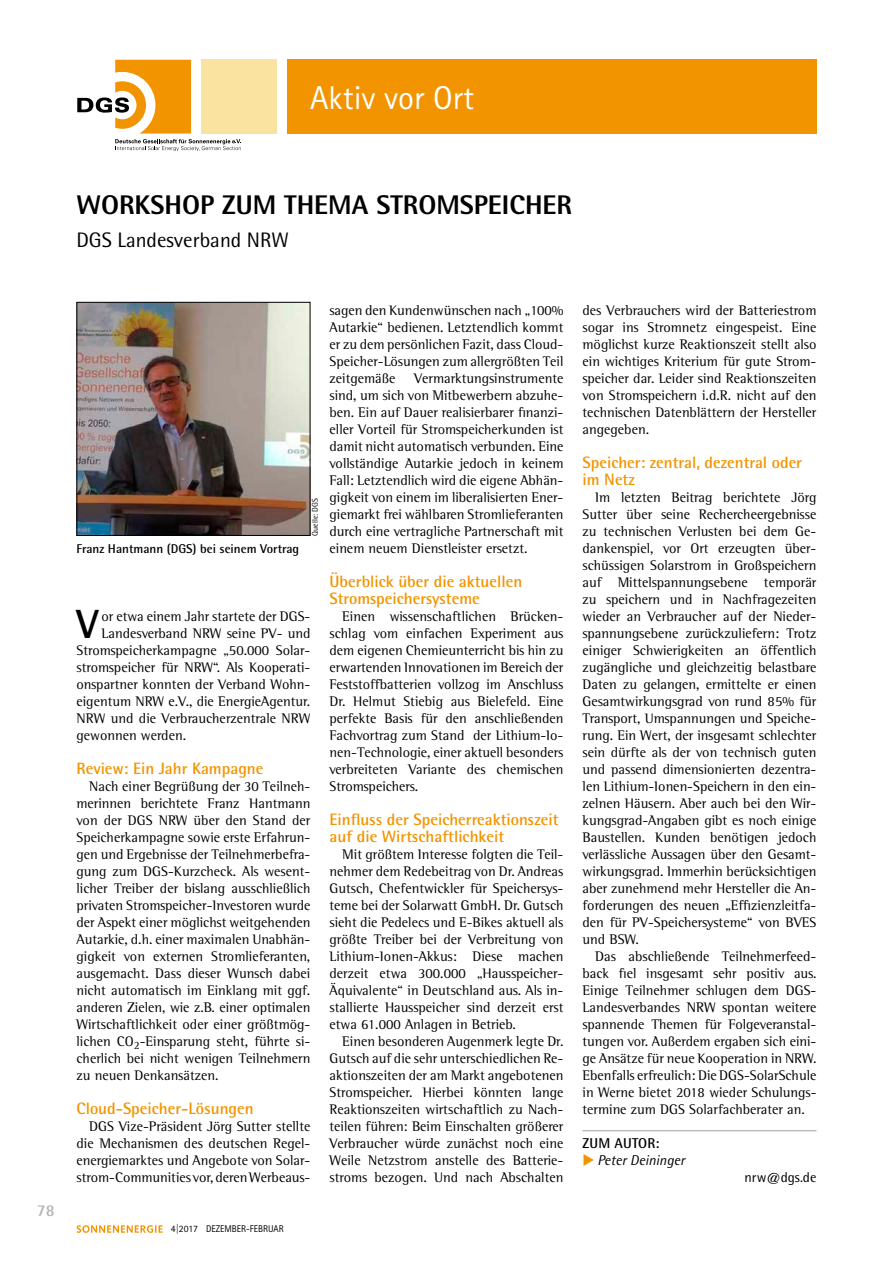
<style>
.page{position:relative;width:893px;height:1263px;background:#fff}
.page>*{position:absolute;margin:0;border:0;box-sizing:border-box;transform-origin:0 0}
.t1{font:700 40.8px "Rotis Semi Sans Std";color:#000}
.t2{font:33px "Rotis Sans Serif Std";color:#fff}
.t3{font:800 27px "Rotis Semi Sans Std";color:#000}
.t4{font:21px "Rotis Semi Sans Std";color:#000}
.t5{font:700 16.5px/17px "Rotis Semi Sans Std";color:#f29400}
.t6{font:700 16.5px "Rotis Semi Sans Std";color:#b1b3b4}
.t7{font:14.25px/17px "Rotis Semi Serif Std";color:#000;text-align:justify}
.t8{font:italic 14.25px "Rotis Semi Sans Std";color:#000}
.t9{font:14.25px "Rotis Semi Sans Std";color:#000}
.t10{font:700 14.25px "Rotis Semi Sans Std";letter-spacing:.01em;color:#000}
.t11{font:700 12.75px "Rotis Semi Sans Std";color:#000}
.t12{font:9.75px "Rotis Sans Serif Std";color:#000}
.t13{font:8.25px "Rotis Semi Sans Std";color:#000;scale:.96 1}
.s1{color:#f29400}
</style>
<div class="page">
<svg style="left:77px;top:1225px;width:86px;height:8px"></svg>
<div style="left:202px;top:60px;width:75px;height:74px;background:#fae3a1"></div>
<svg style="left:77px;top:60px;width:164px;height:91px"></svg>
<div style="left:287px;top:60px;width:529px;height:74px;background:#f29400"></div>
<hr style="left:583px;top:1130px;width:233px;height:1px;background:#9c9d9f">
<img style="left:78px;top:304px;width:230px;height:230px">
<div style="left:76px;top:302px;width:234px;height:234px;border:1px solid #000"></div>
<h2 class="t2" style="left:310px;top:78px;width:165px">Aktiv vor Ort</h2>
<h3 class="t3" style="left:77px;top:188px;width:497px">WORKSHOP ZUM THEMA STROMSPEICHER</h3>
<h3 class="t4" style="left:77px;top:227px;width:214px">DGS Landesverband NRW</h3>
<p class="t6" style="left:37px;top:1200px;width:19px">78</p>
<p class="t11" style="left:77px;top:541px;width:224px">Franz Hantmann (DGS) bei seinem Vortrag</p>
<p class="t13" style="left:310px;top:536px;width:40px;rotate:-90deg">Quelle: DGS</p>
<h1 class="t1" style="left:77px;top:599px;width:23px">V</h1>
<p class="t7" style="left:102px;top:607px;width:210px">or etwa einem Jahr startete der DGS-</p>
<p class="t7" style="left:102px;top:625px;width:210px">Landesverband NRW seine PV- und</p>
<p class="t7" style="left:77px;top:642px;width:235px">Stromspeicherkampagne „50.000 Solar-</p>
<p class="t7" style="left:77px;top:659px;width:235px">stromspeicher für NRW“. Als Kooperati-</p>
<p class="t7" style="left:77px;top:676px;width:235px">onspartner konnten der Verband Wohn-</p>
<p class="t7" style="left:77px;top:693px;width:235px">eigentum NRW e.V., die EnergieAgentur.</p>
<p class="t7" style="left:77px;top:710px;width:235px">NRW und die Verbraucherzentrale NRW</p>
<p class="t7" style="left:77px;top:727px;width:111px">gewonnen werden.</p>
<p class="t5" style="left:77px;top:760px;width:188px">Review: Ein Jahr Kampagne</p>
<p class="t7" style="left:77px;top:778px;width:235px;text-indent:13px">Nach einer Begrüßung der 30 Teilneh&shy;merinnen berichtete Franz Hantmann von der DGS NRW über den Stand der Speicherkampagne sowie erste Erfahrun&shy;gen und Ergebnisse der Teilnehmerbefra&shy;gung zum DGS-Kurzcheck. Als wesent&shy;licher Treiber der bislang ausschließlich privaten Stromspeicher-Investoren wurde der Aspekt einer möglichst weitgehenden Autarkie, d.h. einer maximalen Unabhän&shy;gigkeit von externen Stromlieferanten, ausgemacht. Dass dieser Wunsch dabei nicht automatisch im Einklang mit ggf. anderen Zielen, wie z.B. einer optimalen Wirtschaftlichkeit oder einer größtmög&shy;lichen CO<sub>2</sub>-Einsparung steht, führte si&shy;cherlich bei nicht wenigen Teilnehmern zu neuen Denkansätzen.</p>
<p class="t5" style="left:77px;top:1100px;width:179px">Cloud-Speicher-Lösungen</p>
<p class="t7" style="left:77px;top:1118px;width:235px;text-indent:13px">DGS Vize-Präsident Jörg Sutter stellte die Mechanismen des deutschen Regel&shy;energiemarktes und Angebote von Solar&shy;strom-Communities vor, deren Werbeaus-</p>
<p class="t7" style="left:330px;top:301px;width:235px">sagen den Kundenwünschen nach „100% Autarkie“ bedienen. Letztendlich kommt er zu dem persönlichen Fazit, dass Cloud-Speicher-Lösungen zum allergrößten Teil zeitgemäße</p>
<p class="t7" style="left:330px;top:369px;width:235px;text-indent:85px">Vermarktungsinstrumente sind, um sich von Mitbewerbern abzuhe&shy;ben. Ein auf Dauer realisierbarer finanzi&shy;eller Vorteil für Stromspeicherkunden ist damit nicht automatisch verbunden. Eine vollständige Autarkie jedoch in keinem Fall: Letztendlich wird die eigene Abhän&shy;gigkeit von einem im liberalisierten Ener&shy;giemarkt frei wählbaren Stromlieferanten durch eine vertragliche Partnerschaft mit einem neuem Dienstleister ersetzt.</p>
<p class="t5" style="left:330px;top:572px;width:194px">Überblick über die aktuellen<br>Stromspeichersysteme</p>
<p class="t7" style="left:330px;top:607px;width:235px;text-indent:13px">Einen wissenschaftlichen Brücken&shy;schlag vom einfachen Experiment aus dem eigenen Chemieunterricht bis hin zu erwartenden Innovationen im Bereich der Feststoffbatterien vollzog im Anschluss Dr. Helmut Stiebig aus Bielefeld. Eine perfekte Basis für den anschließenden Fachvortrag zum Stand der Lithium-Io&shy;nen-Technologie, einer aktuell besonders verbreiteten Variante des chemischen Stromspeichers.</p>
<p class="t5" style="left:330px;top:811px;width:230px">Einfluss der Speicherreaktionszeit auf die Wirtschaftlichkeit</p>
<p class="t7" style="left:330px;top:846px;width:235px;text-indent:13px">Mit größtem Interesse folgten die Teil&shy;nehmer dem Redebeitrag von Dr. Andreas Gutsch, Chefentwickler für Speichersys&shy;teme bei der Solarwatt GmbH. Dr. Gutsch sieht die Pedelecs und E-Bikes aktuell als größte Treiber bei der Verbreitung von Lithium-Ionen-Akkus: Diese machen derzeit etwa 300.000 „Hausspeicher-Äquivalente“ in Deutschland aus. Als in&shy;stallierte Hausspeicher sind derzeit erst etwa 61.000 Anlagen in Betrieb.</p>
<p class="t7" style="left:330px;top:1033px;width:235px;text-indent:13px">Einen besonderen Augenmerk legte Dr.<br>Gutsch auf die sehr unterschiedlichen Re&shy;aktionszeiten der am Markt angebotenen Stromspeicher. Hierbei könnten lange Reaktionszeiten wirtschaftlich zu Nach&shy;teilen führen: Beim Einschalten größerer Verbraucher würde zunächst noch eine Weile Netzstrom anstelle des Batterie&shy;stroms bezogen. Und nach Abschalten</p>
<p class="t12" style="left:171px;top:1223px;width:114px">4|2017 DEZEMBER-FEBRUAR</p>
<p class="t7" style="left:583px;top:301px;width:235px">des Verbrauchers wird der Batteriestrom sogar ins Stromnetz eingespeist. Eine möglichst kurze Reaktionszeit stellt also ein wichtiges Kriterium für gute Strom&shy;speicher dar. Leider sind Reaktionszeiten von Stromspeichern i.d.R. nicht auf den technischen Datenblättern der Hersteller angegeben.</p>
<p class="t5" style="left:583px;top:453px;width:221px">Speicher: zentral, dezentral oder im Netz</p>
<p class="t7" style="left:583px;top:488px;width:235px;text-indent:13px">Im letzten Beitrag berichtete Jörg Sutter über seine Rechercheergebnisse zu technischen Verlusten bei dem Ge&shy;dankenspiel, vor Ort erzeugten über&shy;schüssigen Solarstrom in Großspeichern auf Mittelspannungsebene temporär zu speichern und in Nachfragezeiten wieder an Verbraucher auf der Nieder&shy;spannungsebene zurückzuliefern: Trotz einiger Schwierigkeiten an öffentlich zugängliche und gleichzeitig belastbare Daten zu gelangen, ermittelte er einen Gesamtwirkungsgrad von rund 85% für Transport, Umspannungen und Speiche&shy;rung. Ein Wert, der insgesamt schlechter sein dürfte als der von technisch guten und passend dimensionierten dezentra&shy;len Lithium-Ionen-Speichern in den ein&shy;zelnen Häusern. Aber auch bei den Wir&shy;kungsgrad-Angaben gibt es noch einige Baustellen. Kunden benötigen jedoch verlässliche Aussagen über den Gesamt&shy;wirkungsgrad. Immerhin berücksichtigen aber zunehmend mehr Hersteller die An&shy;forderungen des neuen „Effizienzleitfa&shy;den für PV-Speichersysteme“ von BVES und BSW.</p>
<p class="t7" style="left:583px;top:948px;width:235px;text-indent:13px">Das abschließende Teilnehmerfeed&shy;back fiel insgesamt sehr positiv aus.<br>Einige Teilnehmer schlugen dem DGS-Landesverbandes NRW spontan weitere spannende Themen für Folgeveranstal&shy;tungen vor. Außerdem ergaben sich eini&shy;ge Ansätze für neue Kooperation in NRW.<br>Ebenfalls erfreulich: Die DGS-SolarSchule in Werne bietet 2018 wieder Schulungs&shy;termine zum DGS Solarfachberater an.</p>
<p class="t10" style="left:583px;top:1135px;width:78px">ZUM AUTOR:</p>
<p class="t8" style="left:583px;top:1152px;width:104px"><span class="s1">◆</span> Peter Deininger</p>
<p class="t9" style="left:744px;top:1169px;width:73px">nrw@dgs.de</p>
</div>
